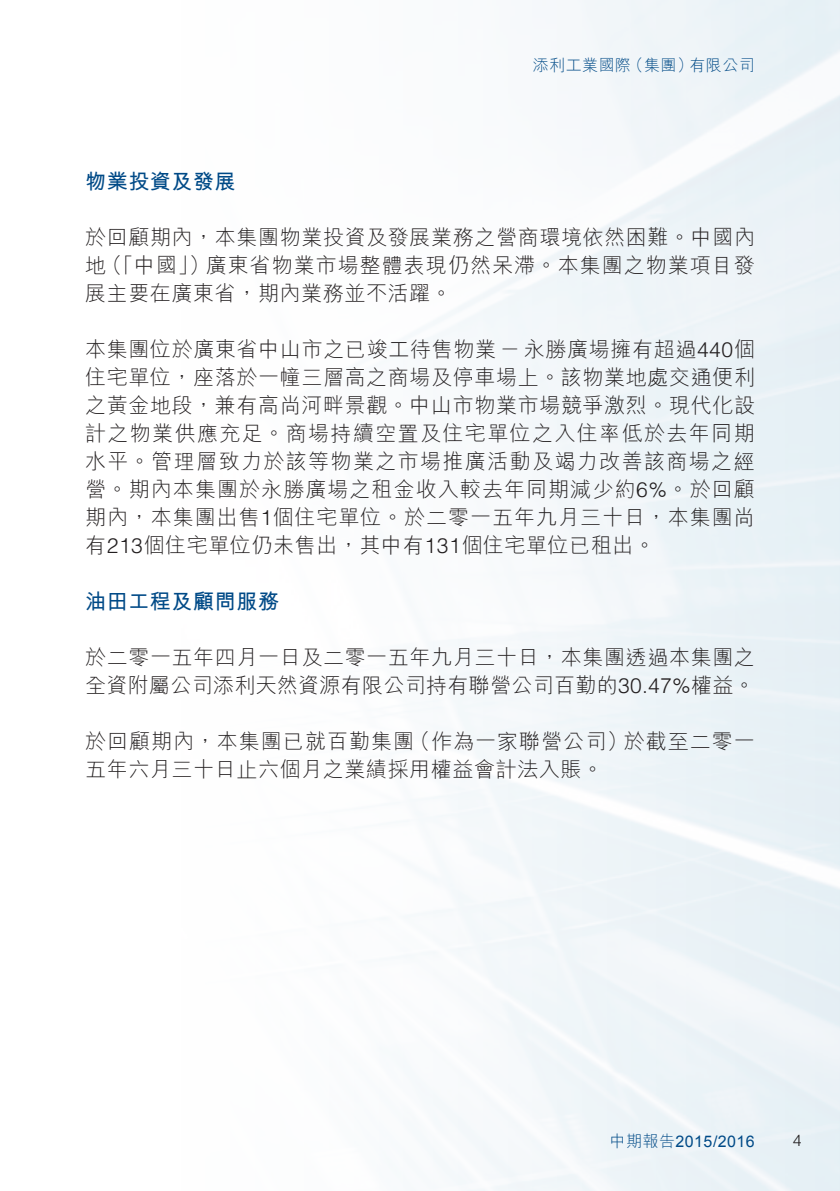
<style>
.page{position:relative;width:840px;height:1191px;background:#fff}
.page>*{position:absolute;margin:0;border:0;box-sizing:border-box;transform-origin:0 0}
.t1{font:300 21px/28px "M Hei HK";letter-spacing:.03em;color:#231f20}
.t2{font:700 21px "M Hei HK";letter-spacing:.03em;color:#004a87}
.t3{font:300 21px "M Hei HK";letter-spacing:.05em;color:#231f20}
.t4{font:300 16px "M Hei HK";letter-spacing:.03em;color:#004a87}
.t5{font:16px "Arial";letter-spacing:.03em;color:#004a87}
.t6{font:300 16px "Helvetica LT Std";color:#231f20}
.s1{font-family:"Helvetica LT Std"}
.s2{font-family:"M Hei HK";font-weight:300}
</style>
<div class="page">
<p class="t4" style="left:627px;top:54px;width:67px">（集團）</p>
<p class="t4" style="left:689px;top:54px;width:67px">有限公司</p>
<p class="t4" style="left:532px;top:54px;width:100px">添利工業國際</p>
<p class="t2" style="left:85px;top:166px;width:152px">物業投資及發展</p>
<p class="t1" style="left:85px;top:222px;width:671px;text-align:right">於回顧期內，本集團物業投資及發展業務之營商環境依然困難。中國內廣東省物業市場整體表現仍然呆滯。本集團之物業項目發</p>
<p class="t1" style="left:101px;top:250px;width:110px">（「中國」）</p>
<p class="t1" style="left:85px;top:250px;width:368px">地<br>展主要在廣東省，期內業務並不活躍。</p>
<p class="t1" style="left:85px;top:334px;width:671px;text-align:justify">本集團位於廣東省中山市之已竣工待售物業－永勝廣場擁有超過<span class="s1">440</span>個住宅單位，座落於一幢三層高之商場及停車場上。該物業地處交通便利之黃金地段，兼有高尚河畔景觀。中山市物業市場競爭激烈。現代化設計之物業供應充足。商場持續空置及住宅單位之入住率低於去年同期水平。管理層致力於該等物業之市場推廣活動及竭力改善該商場之經營。期內本集團於永勝廣場之租金收入較去年同期減少約<span class="s1">6%</span>。於回顧期內，本集團出售<span class="s1">1</span>個住宅單位。於二零一五年九月三十日，本集團尚有<span class="s1">213</span>個住宅單位仍未售出，其中有<span class="s1">131</span>個住宅單位已租出。</p>
<p class="t2" style="left:85px;top:586px;width:195px">油田工程及顧問服務</p>
<p class="t1" style="left:85px;top:642px;width:671px">於二零一五年四月一日及二零一五年九月三十日，本集團透過本集團之全資附屬公司添利天然資源有限公司持有聯營公司百勤的<span class="s1">30.47%</span>權益。</p>
<p class="t1" style="left:623px;top:726px;width:133px">於截至二零一</p>
<p class="t3" style="left:409px;top:726px;width:220px">（作為一家聯營公司）</p>
<p class="t1" style="left:85px;top:726px;width:519px">於回顧期內，本集團已就百勤集團<br>五年六月三十日止六個月之業績採用權益會計法入賬。</p>
<p class="t5" style="left:609px;top:1130px;width:146px"><span class="s2">中期報告</span>2015/2016</p>
<p class="t6" style="left:792px;top:1130px;width:10px">4</p>
</div>
